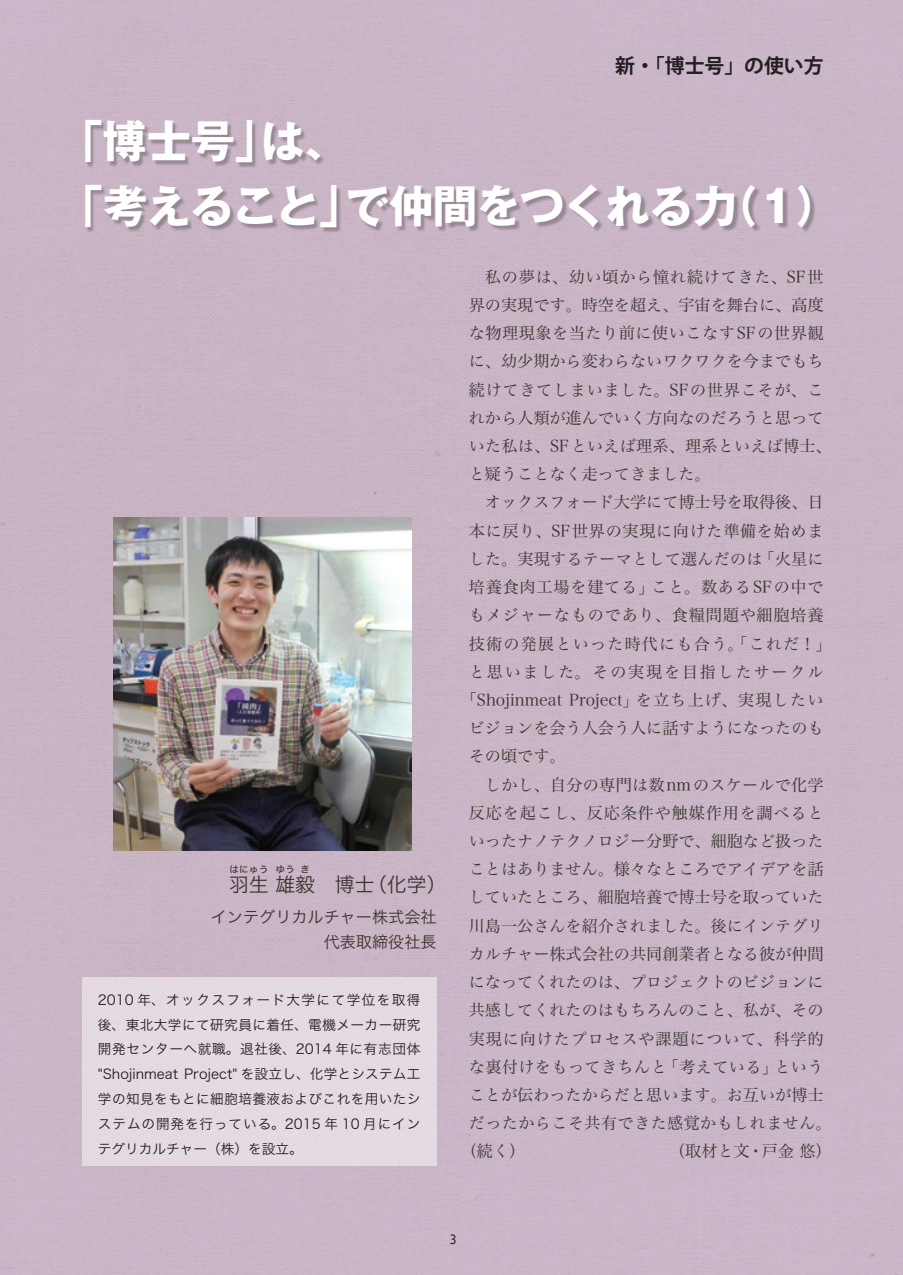
<style>
.page{position:relative;width:903px;height:1275px;background:#c9b5c6}
.page>*{position:absolute;margin:0;border:0;box-sizing:border-box;transform-origin:0 0}
.t1{font:700 44.62px/64.4px "Gothic MB101 Pr 6 N";letter-spacing:-.025em;color:#fff}
.t2{font:700 19.78px "Koz Go Pr 6 N";color:#231f20}
.t3{font:19.78px "Hiragino Sans Pr 6 N W3";color:#3a3630}
.t4{font:16.1px/28.2px "Hiragino Serif Pr 6 N W3";color:#3a3630}
.t5{font:16.1px "Hiragino Serif Pr 6 N W3";letter-spacing:.055em;color:#3a3630}
.t6{font:16.1px "Hiragino Serif Pr 6 N W3";letter-spacing:.025em;color:#3a3630}
.t7{font:16.1px "Hiragino Serif Pr 6 N W3";letter-spacing:.04em;color:#3a3630}
.t8{font:16.1px "Hiragino Serif Pr 6 N W3";letter-spacing:.05em;color:#3a3630}
.t9{font:16.1px "Hiragino Serif Pr 6 N W3";letter-spacing:.075em;color:#3a3630}
.t10{font:16.1px/24.8px "Hiragino Sans Pr 6 N W3";color:#3a3630;text-align:right}
.t11{font:16.1px "Hiragino Serif Pr 6 N W3";letter-spacing:.11em;color:#3a3630}
.t12{font:13.65px/24.8px "Hiragino Sans Pr 6 N W3";letter-spacing:.03em;color:#231f20;text-align:justify}
.t13{font:13.65px "Andale Mono";color:#231f20}
.t14{font:9.97px "Hiragino Sans Pr 6 N W3";color:#3a3630}
</style>
<div class="page">
<div style="left:82px;top:977px;width:355px;height:189px;background:#e3dae2"></div>
<img style="left:113px;top:518px;width:298px;height:332px">
<div style="left:86px;top:122px;width:729px;height:111px;background:#231f20;opacity:.3"></div>
<p class="t2" style="left:615px;top:54px;width:210px">新・「博士号」の使い方</p>
<h1 class="t1" style="left:59px;top:108px;width:783px">「博士号」は、<br>「考えること」で仲間をつくれる力（１）</h1>
<p class="t14" style="left:229px;top:860px;width:41px">はにゅう</p>
<p class="t14" style="left:275px;top:860px;width:21px">ゆう</p>
<p class="t14" style="left:300px;top:860px;width:11px">き</p>
<p class="t10" style="left:211px;top:903px;width:227px">インテグリカルチャー株式会社代表取締役社長</p>
<p class="t3" style="left:229px;top:867px;width:219px">羽生雄毅　博士（化学）</p>
<p class="t12" style="left:98px;top:986px;width:324px">2010 年、オックスフォード大学にて学位を取得後、東北大学にて研究員に着任、電機メーカー研究開発センターへ就職。退社後、2014 年に有志団体"Shojinmeat Project" を設立し、化学とシステム工学の知見をもとに細胞培養液およびこれを用いたシステムの開発を行っている。2015 年 10 月にインテグリカルチャー（株）を設立。</p>
<p class="t4" style="left:469px;top:261px;width:364px;text-indent:16px">私の夢は、幼い頃から憧れ続けてきた、SF世界の実現です。時空を超え、宇宙を舞台に、高度な物理現象を当たり前に使いこなすSFの世界観に、幼少期から変わらないワクワクを今までもち続けてきてしまいました。SFの世界こそが、これから人類が進んでいく方向なのだろうと思っていた私は、SFといえば理系、理系といえば博士、と疑うことなく走ってきました。</p>
<p class="t4" style="left:485px;top:487px;width:340px">オックスフォード大学にて博士号を取得後、日</p>
<p class="t7" style="left:469px;top:517px;width:356px">本に戻り、SF世界の実現に向けた準備を始めま</p>
<p class="t4" style="left:469px;top:543px;width:356px">した。実現するテーマとして選んだのは「火星に</p>
<p class="t8" style="left:469px;top:573px;width:356px">培養食肉工場を建てる」こと。数あるSFの中で</p>
<p class="t5" style="left:469px;top:601px;width:356px">もメジャーなものであり、食糧問題や細胞培養</p>
<p class="t9" style="left:469px;top:630px;width:364px">技術の発展といった時代にも合う。「これだ！」</p>
<p class="t11" style="left:469px;top:658px;width:356px">と思いました。その実現を目指したサークル</p>
<p class="t4" style="left:461px;top:684px;width:364px">「Shojinmeat Project」を立ち上げ、実現したい</p>
<p class="t4" style="left:469px;top:713px;width:356px">ビジョンを会う人会う人に話すようになったのも</p>
<p class="t4" style="left:469px;top:741px;width:98px">その頃です。</p>
<p class="t4" style="left:485px;top:769px;width:340px">しかし、自分の専門は数nmのスケールで化学</p>
<p class="t5" style="left:469px;top:799px;width:356px">反応を起こし、反応条件や触媒作用を調べると</p>
<p class="t4" style="left:469px;top:825px;width:356px">いったナノテクノロジー分野で、細胞など扱った</p>
<p class="t4" style="left:469px;top:854px;width:356px">ことはありません。様々なところでアイデアを話</p>
<p class="t4" style="left:469px;top:882px;width:356px">していたところ、細胞培養で博士号を取っていた</p>
<p class="t4" style="left:469px;top:910px;width:356px">川島一公さんを紹介されました。後にインテグリ</p>
<p class="t4" style="left:469px;top:938px;width:356px">カルチャー株式会社の共同創業者となる彼が仲間</p>
<p class="t4" style="left:469px;top:966px;width:356px">になってくれたのは、プロジェクトのビジョンに</p>
<p class="t4" style="left:469px;top:995px;width:356px">共感してくれたのはもちろんのこと、私が、その</p>
<p class="t5" style="left:469px;top:1025px;width:356px">実現に向けたプロセスや課題について、科学的</p>
<p class="t6" style="left:469px;top:1053px;width:356px">な裏付けをもってきちんと「考えている」という</p>
<p class="t4" style="left:469px;top:1079px;width:356px">ことが伝わったからだと思います。お互いが博士</p>
<p class="t6" style="left:469px;top:1109px;width:364px">だったからこそ共有できた感覚かもしれません。</p>
<p class="t4" style="left:461px;top:1136px;width:66px">（続く）</p>
<p class="t4" style="left:669px;top:1136px;width:164px">（取材と文・戸金 悠）</p>
<p class="t13" style="left:449px;top:1232px;width:10px">3</p>
</div>
